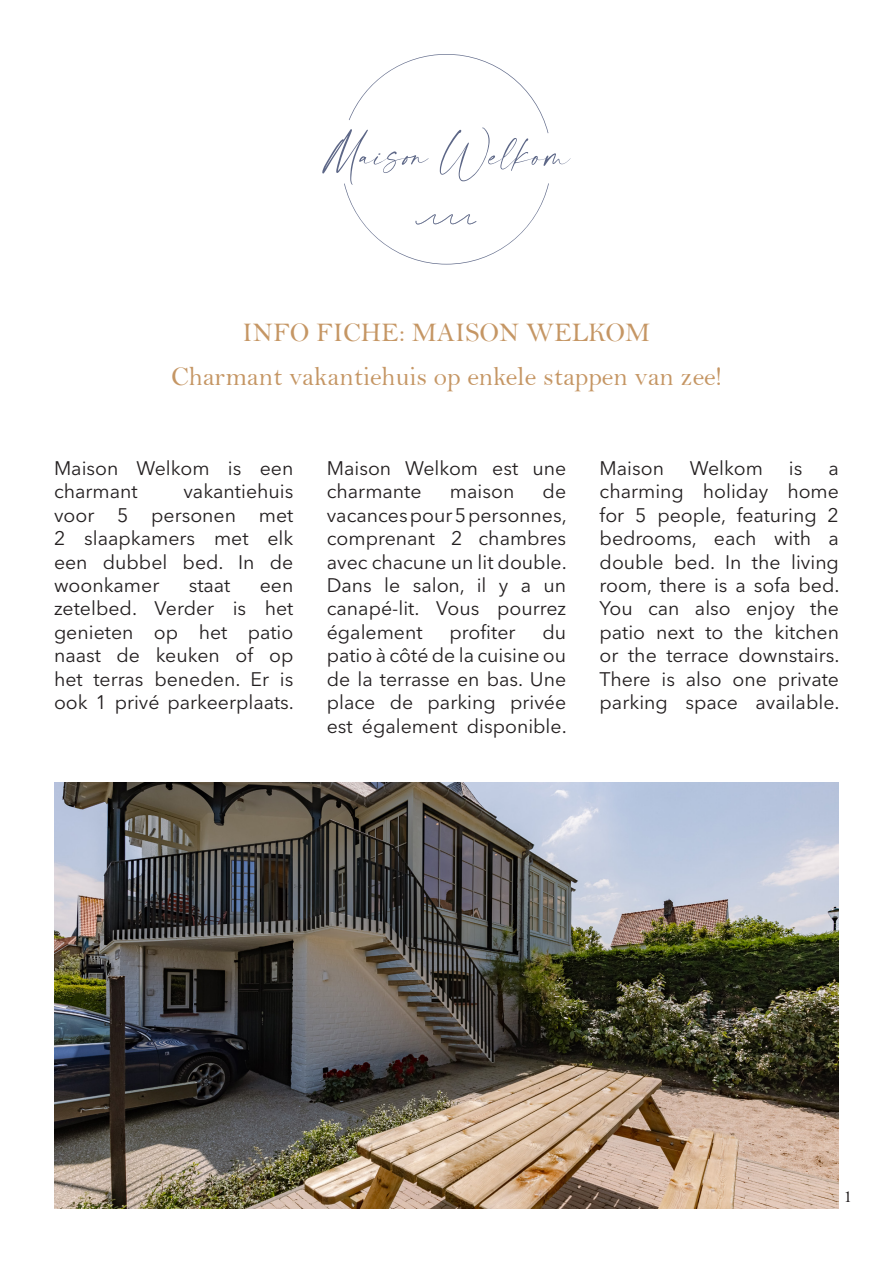
<style>
.page{position:relative;width:893px;height:1263px;background:#fff}
.page>*{position:absolute;margin:0;border:0;box-sizing:border-box;transform-origin:0 0}
.t1{font:27px "Bell";color:#c59664}
.t2{font:19.5px/23.4px "Avenir Next LT Pro";color:#231f20;text-align:justify}
.t3{font:19.5px "Bell";color:#231f20}
</style>
<div class="page">
<img style="left:54px;top:782px;width:785px;height:427px">
<svg style="left:322px;top:54px;width:249px;height:210px"></svg>
<p class="t1" style="left:243px;top:316px;width:409px">INFO FICHE: MAISON WELKOM</p>
<p class="t1" style="left:171px;top:360px;width:552px">Charmant vakantiehuis op enkele stappen van zee!</p>
<p class="t2" style="left:54px;top:456px;width:241px">Maison Welkom is een charmant</p>
<p class="t2" style="left:54px;top:480px;width:241px;text-indent:129px">vakantiehuis voor 5 personen met 2 slaapkamers met elk een dubbel bed. In de woonkamer</p>
<p class="t2" style="left:189px;top:573px;width:43px">staat</p>
<p class="t2" style="left:54px;top:573px;width:241px;text-indent:206px">een zetelbed. Verder is het genieten op het patio naast de keuken of op het terras beneden. Er is ook 1 privé parkeerplaats.</p>
<p class="t2" style="left:327px;top:456px;width:241px">Maison Welkom est une charmante</p>
<p class="t2" style="left:327px;top:480px;width:242px;text-indent:216px">de vacances pour 5 personnes, comprenant 2 chambres avec chacune un lit double.<br>Dans le salon, il y a un canapé-lit. Vous pourrez également</p>
<p class="t2" style="left:450px;top:480px;width:66px">maison</p>
<p class="t2" style="left:450px;top:620px;width:67px">profiter</p>
<p class="t2" style="left:327px;top:620px;width:241px;text-indent:216px">du patio à côté de la cuisine ou de la terrasse en bas. Une place de parking privée est également disponible.</p>
<p class="t2" style="left:600px;top:456px;width:66px">Maison</p>
<p class="t2" style="left:690px;top:456px;width:75px">Welkom</p>
<p class="t2" style="left:789px;top:456px;width:15px">is</p>
<p class="t2" style="left:600px;top:456px;width:241px;text-indent:229px">a charming holiday home for 5 people, featuring 2 bedrooms, each with a double bed. In the living room, there is a sofa bed.<br>You can also enjoy the patio next to the kitchen or the terrace downstairs.<br>There is also one private parking space available.</p>
<p class="t3" style="left:843px;top:1184px;width:11px">1</p>
</div>
